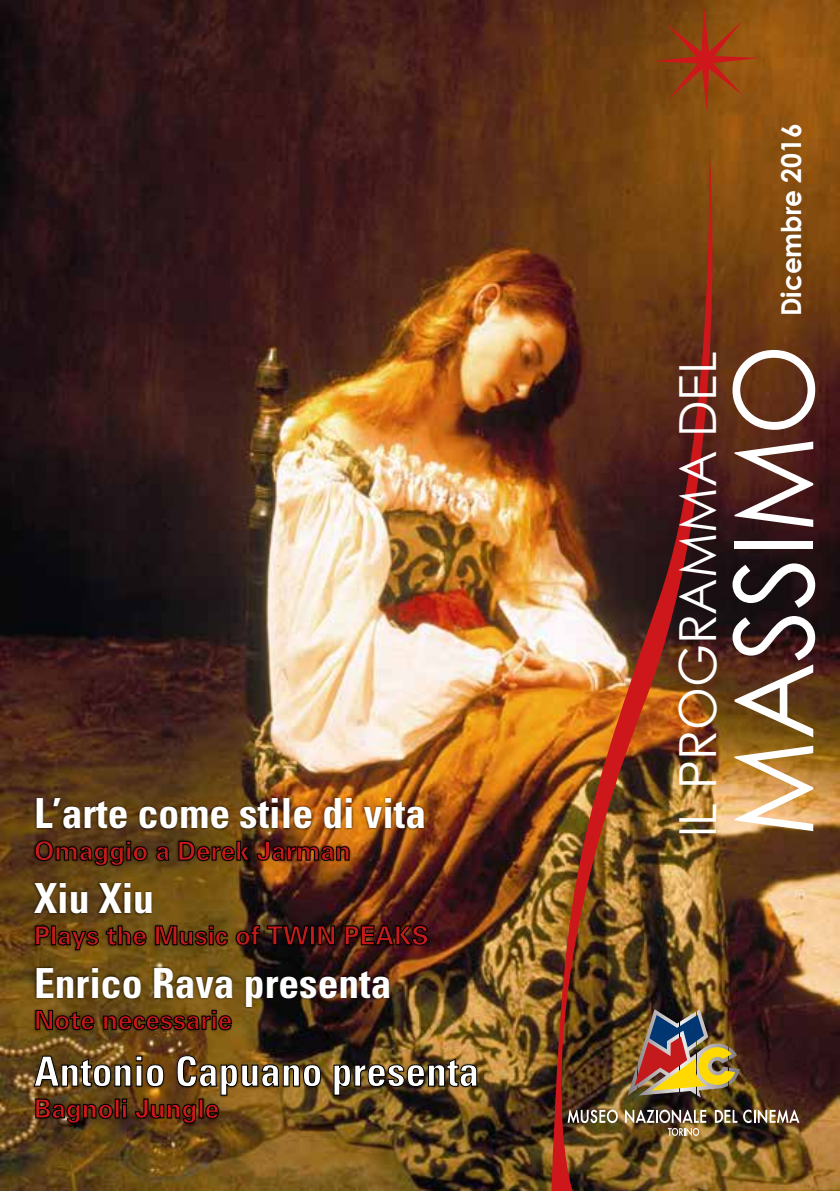
<style>
.page{position:relative;width:840px;height:1191px;background:#fff}
.page>*{position:absolute;margin:0;border:0;box-sizing:border-box;transform-origin:0 0}
.t1{font:109.6px "Century Gothic";color:#fff;scale:.96 1}
.t2{font:51.2px "Century Gothic";color:#fff;scale:.96 1}
.t3{font:700 condensed 41.4px "Univers";color:#fff}
.t4{font:700 27.4px "Century Gothic";color:#fff;scale:.96 1}
.t5{font:700 26px "Univers";color:#c51a1b}
.t6{font:700 26px "Univers";color:#c51617}
.t7{font:700 26px "Univers";color:#cd171a}
</style>
<div class="page">
<img style="left:0;top:0;width:839px;height:1191px">
<img style="left:518px;top:141px;width:262px;height:1050px">
<svg style="left:652px;top:5px;width:106px;height:108px;background:#8e4610"></svg>
<div style="left:33px;top:796px;width:393px;height:71px;background:#000;opacity:.75"></div>
<svg style="left:34px;top:840px;width:114px;height:26px;background:#36230d"></svg>
<svg style="left:155px;top:845px;width:14px;height:16px"></svg>
<svg style="left:178px;top:840px;width:72px;height:21px;background:#332408"></svg>
<svg style="left:256px;top:840px;width:94px;height:21px;background:#572c0c"></svg>
<div style="left:32px;top:1054px;width:447px;height:71px;background:#000;opacity:.75"></div>
<img style="left:333px;top:1058px;width:145px;height:38px">
<svg style="left:33px;top:1054px;width:288px;height:70px;background:#533812"></svg>
<div style="left:32px;top:880px;width:397px;height:72px;background:#000;opacity:.75"></div>
<svg style="left:35px;top:925px;width:15px;height:20px"></svg>
<div style="left:52px;top:926px;width:3px;height:18px;border:1px solid #000"></div>
<svg style="left:57px;top:930px;width:42px;height:20px"></svg>
<svg style="left:105px;top:925px;width:42px;height:21px"></svg>
<svg style="left:155px;top:925px;width:73px;height:21px;background:#382909"></svg>
<svg style="left:235px;top:924px;width:25px;height:22px"></svg>
<svg style="left:266px;top:925px;width:43px;height:20px"></svg>
<div style="left:310px;top:926px;width:4px;height:18px;border:1px solid #000"></div>
<svg style="left:317px;top:925px;width:18px;height:20px"></svg>
<svg style="left:344px;top:924px;width:84px;height:22px;background:#28100a"></svg>
<div style="left:33px;top:965px;width:358px;height:66px;background:#000;opacity:.75"></div>
<svg style="left:35px;top:1009px;width:60px;height:21px"></svg>
<svg style="left:103px;top:1010px;width:129px;height:20px;background:#3e2b0a"></svg>
<hr style="left:627px;top:1009px;width:1px;height:88px;background:#7c7a7f">
<hr style="left:628px;top:1009px;width:1px;height:88px;background:#7e7c81">
<hr style="left:629px;top:1009px;width:1px;height:88px;background:#817e84">
<hr style="left:630px;top:1009px;width:1px;height:88px;background:#838084">
<hr style="left:631px;top:1009px;width:1px;height:88px;background:#858387">
<hr style="left:632px;top:1009px;width:1px;height:88px;background:#878589">
<hr style="left:633px;top:1009px;width:1px;height:88px;background:#89858a">
<hr style="left:634px;top:1009px;width:1px;height:88px;background:#8d888d">
<hr style="left:635px;top:1009px;width:1px;height:88px;background:#8f8a8e">
<hr style="left:636px;top:1009px;width:1px;height:88px;background:#918d90">
<hr style="left:637px;top:1009px;width:1px;height:88px;background:#938f92">
<hr style="left:638px;top:1009px;width:1px;height:88px;background:#959195">
<hr style="left:639px;top:1009px;width:1px;height:88px;background:#979397">
<hr style="left:640px;top:1009px;width:1px;height:88px;background:#99959a">
<hr style="left:641px;top:1009px;width:1px;height:88px;background:#9a969a">
<hr style="left:642px;top:1009px;width:1px;height:88px;background:#9c999c">
<hr style="left:643px;top:1009px;width:1px;height:88px;background:#9e9a9d">
<hr style="left:644px;top:1009px;width:1px;height:88px;background:#a09ca0">
<hr style="left:645px;top:1009px;width:1px;height:88px;background:#a29ea2">
<hr style="left:646px;top:1009px;width:1px;height:88px;background:#a4a0a3">
<hr style="left:647px;top:1009px;width:1px;height:88px;background:#a8a3a6">
<hr style="left:648px;top:1009px;width:1px;height:88px;background:#aaa5a8">
<hr style="left:649px;top:1009px;width:1px;height:88px;background:#aca8ab">
<hr style="left:650px;top:1009px;width:1px;height:88px;background:#aeaaad">
<hr style="left:651px;top:1009px;width:1px;height:88px;background:#b0acae">
<hr style="left:652px;top:1009px;width:1px;height:88px;background:#b3afb1">
<hr style="left:653px;top:1009px;width:1px;height:88px;background:#b5b1b4">
<hr style="left:654px;top:1009px;width:1px;height:88px;background:#b7b2b5">
<hr style="left:655px;top:1009px;width:1px;height:88px;background:#b9b4b8">
<hr style="left:656px;top:1009px;width:1px;height:88px;background:#bbb7ba">
<hr style="left:657px;top:1009px;width:1px;height:88px;background:#bdb9bb">
<hr style="left:658px;top:1009px;width:1px;height:88px;background:#bfbbbe">
<hr style="left:659px;top:1009px;width:1px;height:88px;background:#c1bec0">
<hr style="left:660px;top:1009px;width:1px;height:88px;background:#c3c0c3">
<hr style="left:661px;top:1009px;width:1px;height:88px;background:#c6c3c5">
<hr style="left:662px;top:1009px;width:1px;height:88px;background:#c8c5c6">
<hr style="left:663px;top:1009px;width:1px;height:88px;background:#cac8c9">
<hr style="left:664px;top:1009px;width:1px;height:88px;background:#cccacb">
<hr style="left:665px;top:1009px;width:1px;height:88px;background:#cecbcd">
<hr style="left:666px;top:1009px;width:1px;height:88px;background:#d0ced0">
<hr style="left:667px;top:1009px;width:1px;height:88px;background:#d1cecf">
<hr style="left:669px;top:1009px;width:1px;height:88px;background:#d3d0d2">
<hr style="left:670px;top:1009px;width:1px;height:88px;background:#d5d3d4">
<hr style="left:671px;top:1009px;width:1px;height:88px;background:#d6d5d7">
<hr style="left:672px;top:1009px;width:1px;height:88px;background:#d8d8da">
<hr style="left:673px;top:1009px;width:1px;height:88px;background:#dbdadd">
<hr style="left:674px;top:1009px;width:1px;height:88px;background:#ddddde">
<hr style="left:675px;top:1009px;width:1px;height:88px;background:#e1e0e0">
<hr style="left:676px;top:1009px;width:1px;height:88px;background:#e2e1e2">
<hr style="left:677px;top:1009px;width:1px;height:88px;background:#e5e3e4">
<hr style="left:678px;top:1009px;width:1px;height:88px;background:#e7e6e7">
<hr style="left:679px;top:1009px;width:1px;height:88px;background:#e9e8e8">
<hr style="left:680px;top:1009px;width:1px;height:88px;background:#ebeaea">
<hr style="left:681px;top:1009px;width:1px;height:88px;background:#ededed">
<hr style="left:682px;top:1009px;width:1px;height:88px;background:#ebeaea">
<hr style="left:683px;top:1009px;width:1px;height:88px;background:#e9e8e8">
<hr style="left:684px;top:1009px;width:1px;height:88px;background:#e7e6e7">
<hr style="left:685px;top:1009px;width:1px;height:88px;background:#e5e5e6">
<hr style="left:686px;top:1009px;width:1px;height:88px;background:#e3e2e3">
<hr style="left:687px;top:1009px;width:1px;height:88px;background:#e1e0e0">
<hr style="left:689px;top:1009px;width:1px;height:88px;background:#dfdddf">
<hr style="left:690px;top:1009px;width:1px;height:88px;background:#dddbdd">
<hr style="left:691px;top:1009px;width:1px;height:88px;background:#dbd8da">
<hr style="left:692px;top:1009px;width:1px;height:88px;background:#d8d6d7">
<hr style="left:693px;top:1009px;width:1px;height:88px;background:#d6d4d5">
<hr style="left:694px;top:1009px;width:1px;height:88px;background:#d5d3d4">
<hr style="left:695px;top:1009px;width:1px;height:88px;background:#d3d0d2">
<hr style="left:696px;top:1009px;width:1px;height:88px;background:#d0cfd1">
<hr style="left:697px;top:1009px;width:1px;height:88px;background:#cecdce">
<hr style="left:698px;top:1009px;width:1px;height:88px;background:#cccacb">
<hr style="left:699px;top:1009px;width:1px;height:88px;background:#cac8ca">
<hr style="left:700px;top:1009px;width:1px;height:88px;background:#c8c5c8">
<hr style="left:701px;top:1009px;width:1px;height:88px;background:#c6c3c5">
<hr style="left:702px;top:1009px;width:1px;height:88px;background:#c4c2c4">
<hr style="left:703px;top:1009px;width:1px;height:88px;background:#c3c0c3">
<hr style="left:704px;top:1009px;width:1px;height:88px;background:#c1bec0">
<hr style="left:705px;top:1009px;width:1px;height:88px;background:#bfbbbe">
<hr style="left:706px;top:1009px;width:1px;height:88px;background:#bdb9bb">
<hr style="left:707px;top:1009px;width:1px;height:88px;background:#bbb7b9">
<hr style="left:708px;top:1009px;width:1px;height:88px;background:#b9b4b8">
<hr style="left:709px;top:1009px;width:1px;height:88px;background:#b7b2b5">
<hr style="left:710px;top:1009px;width:1px;height:88px;background:#b5b1b4">
<hr style="left:711px;top:1009px;width:1px;height:88px;background:#b3afb1">
<hr style="left:712px;top:1009px;width:1px;height:88px;background:#b0adb0">
<hr style="left:713px;top:1009px;width:1px;height:88px;background:#aeaaad">
<hr style="left:714px;top:1009px;width:1px;height:88px;background:#aca8ab">
<hr style="left:715px;top:1009px;width:1px;height:88px;background:#aaa5a8">
<hr style="left:716px;top:1009px;width:1px;height:88px;background:#a8a3a6">
<hr style="left:717px;top:1009px;width:1px;height:88px;background:#a6a1a5">
<hr style="left:718px;top:1009px;width:1px;height:88px;background:#a4a0a3">
<hr style="left:719px;top:1009px;width:1px;height:88px;background:#a29ea1">
<hr style="left:720px;top:1009px;width:1px;height:88px;background:#a09c9e">
<hr style="left:722px;top:1009px;width:1px;height:88px;background:#9e9a9d">
<hr style="left:723px;top:1009px;width:1px;height:88px;background:#9c979b">
<hr style="left:724px;top:1009px;width:1px;height:88px;background:#9a9598">
<hr style="left:725px;top:1009px;width:1px;height:88px;background:#979397">
<hr style="left:726px;top:1009px;width:1px;height:88px;background:#959195">
<hr style="left:727px;top:1009px;width:1px;height:88px;background:#939095">
<hr style="left:728px;top:1009px;width:1px;height:88px;background:#918e92">
<hr style="left:729px;top:1009px;width:1px;height:88px;background:#8f8c90">
<hr style="left:730px;top:1009px;width:1px;height:88px;background:#8d8a8e">
<hr style="left:731px;top:1009px;width:1px;height:88px;background:#8b878b">
<hr style="left:732px;top:1009px;width:1px;height:88px;background:#89858a">
<hr style="left:733px;top:1009px;width:1px;height:88px;background:#878388">
<hr style="left:734px;top:1009px;width:1px;height:88px;background:#858186">
<hr style="left:735px;top:1009px;width:1px;height:88px;background:#838084">
<hr style="left:736px;top:1009px;width:1px;height:88px;background:#817e84">
<hr style="left:737px;top:1009px;width:1px;height:88px;background:#7e7c81">
<hr style="left:738px;top:1009px;width:1px;height:88px;background:#7c7a7f">
<hr style="left:739px;top:1009px;width:1px;height:88px;background:#7c7a7f">
<img style="left:634px;top:1014px;width:100px;height:76px">
<svg style="left:567px;top:1109px;width:50px;height:14px"></svg>
<svg style="left:714px;top:1109px;width:85px;height:14px"></svg>
<img style="left:624px;top:1109px;width:81px;height:26px">
<p class="t3" style="left:34px;top:788px;width:393px">L’arte come stile di vita</p>
<p class="t5" style="left:34px;top:835px;width:318px">Omaggio a Derek Jarman</p>
<p class="t3" style="left:34px;top:873px;width:121px">Xiu Xiu</p>
<p class="t5" style="left:34px;top:920px;width:396px">Plays the Music of TWIN PEAKS</p>
<p class="t3" style="left:34px;top:957px;width:359px">Enrico Rava presenta</p>
<p class="t6" style="left:34px;top:1005px;width:199px">Note necessarie</p>
<p class="t3" style="left:34px;top:1046px;width:446px">Antonio Capuano presenta</p>
<p class="t7" style="left:34px;top:1093px;width:186px">Bagnoli Jungle</p>
<p class="t4" style="left:769px;top:316px;width:202px;rotate:-90deg">Dicembre 2016</p>
<p class="t2" style="left:661px;top:837px;width:507px;rotate:-90deg">IL PROGRAMMA DEL</p>
<h1 class="t1" style="left:696px;top:837px;width:515px;rotate:-90deg">MASSIMO</h1>
</div>
